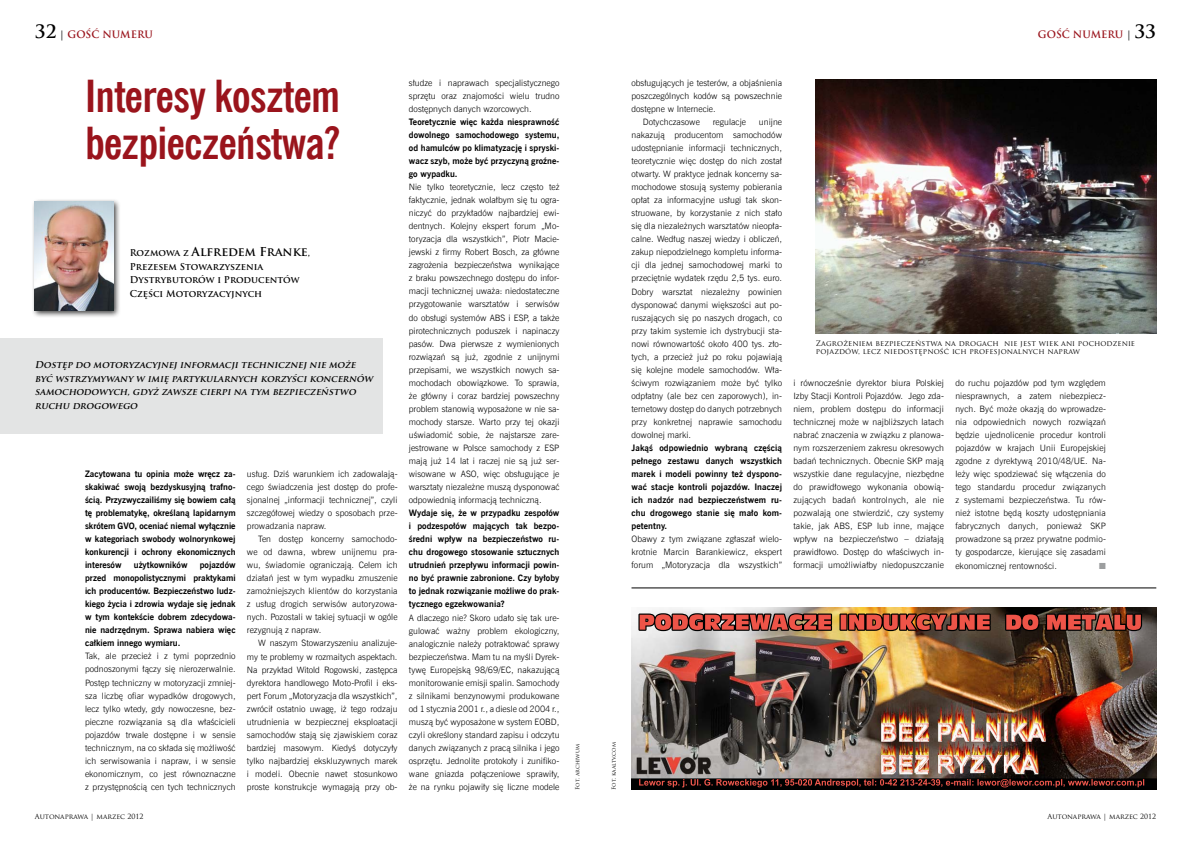
<style>
.page{position:relative;width:1191px;height:842px;background:#fff}
.page>*{position:absolute;margin:0;border:0;box-sizing:border-box;transform-origin:0 0}
.t1{font:700 44px/47px "News Goth Cn EU";letter-spacing:-.015em;color:#9a141c}
.t2{font:700 12px "Trajan Pro";color:#000}
.t3{font:700 10px "Trajan Pro";color:#9a141c}
.t4{font:italic 700 9.2px/13.5px "Trajan Pro";color:#000}
.t5{font:700 9.2px/13.5px "Trajan Pro";color:#000}
.t6{font:8.8px/13px "News Goth Lt EU";letter-spacing:.005em;color:#000;text-align:justify}
.t7{font:700 8.8px/13px "News Goth EU";letter-spacing:.005em;color:#000;text-align:justify}
.t8{font:8.8px "Zapf Dingbats ITC";color:#9c9e9f}
.t9{font:7.5px/8.5px "Trajan Pro";letter-spacing:.02em;color:#000}
.t10{font:7px "Trajan Pro";color:#000}
.t11{font:5.5px "Trajan Pro";letter-spacing:-.01em;color:#000}
.s1{font-size:18px;color:#000}
.s2{color:#000}
.s3{font-size:9.2px}
</style>
<div class="page">
<div style="left:0;top:339px;width:382px;height:95px;background:#e3e4e4"></div>
<div style="left:31px;top:198px;width:90px;height:120px;background:#000;opacity:.75"></div>
<img style="left:35px;top:202px;width:78px;height:109px">
<img style="left:815px;top:79px;width:341px;height:254px">
<hr style="left:631px;top:588px;width:525px;height:1px;background:#000">
<img style="left:631px;top:608px;width:525px;height:181px">
<img style="left:722px;top:707px;width:85px;height:7px">
<img style="left:639px;top:779px;width:154px;height:7px">
<img style="left:893px;top:779px;width:42px;height:7px">
<svg style="left:936px;top:779px;width:6px;height:8px"></svg>
<img style="left:967px;top:779px;width:95px;height:8px">
<img style="left:1091px;top:779px;width:53px;height:8px">
<img style="left:788px;top:613px;width:251px;height:18px">
<img style="left:655px;top:614px;width:485px;height:16px">
<img style="left:881px;top:723px;width:164px;height:18px">
<img style="left:881px;top:755px;width:157px;height:18px">
<p class="t3" style="left:35px;top:28px;width:120px"><span class="s1">32</span> <span class="s2">|</span> GOŚĆ NUMERU</p>
<h1 class="t1" style="left:85px;top:73px;width:257px">Interesy kosztem bezpieczeństwa?</h1>
<h2 class="t2" style="left:130px;top:245px;width:182px"><span class="s3">Rozmowa z</span> Alfredem Franke<span class="s3">,</span></h2>
<p class="t5" style="left:130px;top:260px;width:171px">Prezesem Stowarzyszenia<br>Dystrybutorów i Producentów<br>Części Motoryzacyjnych</p>
<p class="t4" style="left:35px;top:358px;width:341px">Dostęp do motoryzacyjnej informacji technicznej nie może być wstrzymywany w imię partykularnych korzyści koncernów samochodowych, gdyż zawsze cierpi na tym bezpieczeństwo ruchu drogowego</p>
<p class="t7" style="left:85px;top:467px;width:152px">Zacytowana tu opinia może wręcz za&shy;skakiwać swoją bezdyskusyjną trafno&shy;ścią. Przyzwyczailiśmy się bowiem całą tę problematykę, określaną lapidarnym skrótem GVO, oceniać niemal wyłącznie w kategoriach swobody wolnorynkowej konkurencji i ochrony ekonomicznych interesów</p>
<p class="t7" style="left:85px;top:559px;width:152px;text-indent:115px">pojazdów przed monopolistycznymi praktykami ich producentów. Bezpieczeństwo ludz&shy;kiego życia i zdrowia wydaje się jednak w tym kontekście dobrem zdecydowa&shy;nie nadrzędnym. Sprawa nabiera więc całkiem innego wymiaru.</p>
<p class="t6" style="left:85px;top:650px;width:152px">Tak, ale przecież i z tymi poprzednio podnoszonymi łączy się nierozerwalnie.<br>Postęp techniczny w motoryzacji zmniej&shy;sza liczbę ofiar wypadków drogowych, lecz tylko wtedy, gdy nowoczesne, bez&shy;pieczne rozwiązania są dla właścicieli pojazdów trwale dostępne i w sensie technicznym, na co składa się możliwość ich serwisowania i napraw, i w sensie ekonomicznym, co jest równoznaczne z przystępnością cen tych technicznych</p>
<p class="t7" style="left:134px;top:559px;width:55px">użytkowników</p>
<p class="t10" style="left:35px;top:812px;width:110px">Autonaprawa | marzec 2012</p>
<p class="t6" style="left:247px;top:467px;width:152px">usług. Dziś warunkiem ich zadowalają&shy;cego świadczenia jest dostęp do profe&shy;sjonalnej „informacji technicznej”, czyli szczegółowej wiedzy o sposobach prze&shy;prowadzania napraw.</p>
<p class="t6" style="left:247px;top:533px;width:152px;text-indent:11px">Ten dostęp koncerny samochodo&shy;we od dawna, wbrew unijnemu pra&shy;wu, świadomie ograniczają. Celem ich działań jest w tym wypadku zmuszenie zamożniejszych klientów do korzystania z usług drogich serwisów autoryzowa&shy;nych. Pozostali w takiej sytuacji w ogóle rezygnują z napraw.</p>
<p class="t6" style="left:247px;top:637px;width:152px;text-indent:11px">W naszym Stowarzyszeniu analizuje&shy;my te problemy w rozmaitych aspektach.<br>Na przykład Witold Rogowski, zastępca dyrektora handlowego Moto-Profil i eks&shy;pert Forum „Motoryzacja dla wszystkich”, zwrócił ostatnio uwagę, iż tego rodzaju utrudnienia w bezpiecznej eksploatacji samochodów stają się zjawiskiem coraz bardziej masowym. Kiedyś dotyczyły tylko najbardziej ekskluzywnych marek i modeli. Obecnie nawet stosunkowo proste konstrukcje wymagają przy ob-</p>
<p class="t6" style="left:409px;top:76px;width:152px">słudze i naprawach specjalistycznego sprzętu oraz znajomości wielu trudno dostępnych danych wzorcowych.</p>
<p class="t7" style="left:409px;top:116px;width:152px">Teoretycznie więc każda niesprawność dowolnego samochodowego systemu, od hamulców po klimatyzację i spryski&shy;wacz szyb, może być przyczyną groźne&shy;go wypadku.</p>
<p class="t6" style="left:409px;top:181px;width:152px">Nie tylko teoretycznie, lecz często też faktycznie, jednak wolałbym się tu ogra&shy;niczyć do przykładów najbardziej ewi&shy;dentnych. Kolejny ekspert forum „Mo&shy;toryzacja dla wszystkich”, Piotr Macie&shy;jewski z firmy Robert Bosch, za główne zagrożenia bezpieczeństwa wynikające z braku powszechnego dostępu do infor&shy;macji technicznej uważa: niedostateczne przygotowanie warsztatów i serwisów do obsługi systemów ABS i ESP, a także pirotechnicznych poduszek i napinaczy pasów. Dwa pierwsze z wymienionych rozwiązań są już, zgodnie z unijnymi przepisami, we wszystkich nowych sa&shy;mochodach obowiązkowe. To sprawia, że główny i coraz bardziej powszechny problem stanowią wyposażone w nie sa&shy;mochody starsze. Warto przy tej okazji uświadomić sobie, że najstarsze zare&shy;jestrowane w Polsce samochody z ESP mają już 14 lat i raczej nie są już ser&shy;wisowane w ASO, więc obsługujące je warsztaty niezależne muszą dysponować odpowiednią informacją techniczną.</p>
<p class="t7" style="left:409px;top:507px;width:152px">Wydaje się, że w przypadku zespołów i podzespołów mających tak bezpo&shy;średni wpływ na bezpieczeństwo ru&shy;chu drogowego stosowanie sztucznych utrudnień przepływu informacji powin&shy;no być prawnie zabronione. Czy byłoby to jednak rozwiązanie możliwe do prak&shy;tycznego egzekwowania?</p>
<p class="t6" style="left:409px;top:611px;width:152px">A dlaczego nie? Skoro udało się tak ure&shy;gulować ważny problem ekologiczny, analogicznie należy potraktować sprawy bezpieczeństwa. Mam tu na myśli Dyrek&shy;tywę Europejską 98/69/EC, nakazującą monitorowanie emisji spalin. Samochody z silnikami benzynowymi produkowane od 1 stycznia 2001 r., a diesle od 2004 r., muszą być wyposażone w system EOBD, czyli określony standard zapisu i odczytu danych związanych z pracą silnika i jego osprzętu. Jednolite protokoły i zunifiko&shy;wane gniazda połączeniowe sprawiły, że na rynku pojawiły się liczne modele</p>
<p class="t3" style="left:1038px;top:28px;width:120px">GOŚĆ NUMERU <span class="s2">|</span> <span class="s1">33</span></p>
<p class="t6" style="left:631px;top:76px;width:152px">obsługujących je testerów, a objaśnienia</p>
<p class="t6" style="left:631px;top:89px;width:152px">poszczególnych kodów są powszechnie</p>
<p class="t6" style="left:631px;top:102px;width:86px">dostępne w Internecie.</p>
<p class="t6" style="left:643px;top:115px;width:59px">Dotychczasowe</p>
<p class="t6" style="left:713px;top:115px;width:35px">regulacje</p>
<p class="t6" style="left:631px;top:115px;width:152px;text-indent:127px">unijne nakazują producentom samochodów udostępnianie informacji technicznych, teoretycznie więc dostęp do nich został otwarty. W praktyce jednak koncerny sa&shy;mochodowe stosują systemy pobierania opłat za informacyjne usługi tak skon&shy;struowane, by korzystanie z nich stało się dla niezależnych warsztatów nieopła&shy;calne. Według naszej wiedzy i obliczeń, zakup niepodzielnego kompletu informa&shy;cji dla jednej samochodowej marki to przeciętnie wydatek rzędu 2,5 tys. euro.<br>Dobry warsztat niezależny powinien dysponować danymi większości aut po&shy;ruszających się po naszych drogach, co przy takim systemie ich dystrybucji sta&shy;nowi równowartość około 400 tys. zło&shy;tych, a przecież już po roku pojawiają się kolejne modele samochodów. Wła&shy;ściwym rozwiązaniem może być tylko odpłatny (ale bez cen zaporowych), in&shy;ternetowy dostęp do danych potrzebnych przy konkretnej naprawie samochodu dowolnej marki.</p>
<p class="t7" style="left:631px;top:442px;width:152px">Jakąś odpowiednio wybraną częścią pełnego zestawu danych wszystkich marek i modeli powinny też dyspono&shy;wać stacje kontroli pojazdów. Inaczej ich nadzór nad bezpieczeństwem ru&shy;chu drogowego stanie się mało kom&shy;petentny.</p>
<p class="t6" style="left:631px;top:533px;width:152px">Obawy z tym związane zgłaszał wielo&shy;krotnie Marcin Barankiewicz, ekspert forum „Motoryzacja dla wszystkich”</p>
<p class="t9" style="left:816px;top:339px;width:320px">Zagrożeniem bezpieczeństwa na drogach nie jest wiek ani pochodzenie pojazdów, lecz niedostępność ich profesjonalnych napraw</p>
<p class="t6" style="left:793px;top:376px;width:152px">i równocześnie dyrektor biura Polskiej Izby Stacji Kontroli Pojazdów. Jego zda&shy;niem, problem dostępu do informacji technicznej może w najbliższych latach nabrać znaczenia w związku z planowa&shy;nym rozszerzeniem zakresu okresowych badań technicznych. Obecnie SKP mają wszystkie dane regulacyjne, niezbędne do prawidłowego wykonania obowią&shy;zujących badań kontrolnych, ale nie pozwalają one stwierdzić, czy systemy takie, jak ABS, ESP lub inne, mające wpływ na bezpieczeństwo – działają prawidłowo. Dostęp do właściwych in&shy;formacji umożliwiałby niedopuszczanie</p>
<p class="t6" style="left:955px;top:376px;width:152px">do ruchu pojazdów pod tym względem niesprawnych, a zatem niebezpiecz&shy;nych. Być może okazją do wprowadze&shy;nia odpowiednich nowych rozwiązań będzie ujednolicenie procedur kontroli pojazdów w krajach Unii Europejskiej zgodne z dyrektywą 2010/48/UE. Na&shy;leży więc spodziewać się włączenia do tego standardu procedur związanych z systemami bezpieczeństwa. Tu rów&shy;nież istotne będą koszty udostępniania fabrycznych danych, ponieważ SKP prowadzone są przez prywatne podmio&shy;ty gospodarcze, kierujące się zasadami ekonomicznej rentowności.</p>
<p class="t8" style="left:1099px;top:561px;width:8px">■</p>
<p class="t11" style="left:574px;top:790px;width:47px;rotate:-90deg">Fot. archiwum</p>
<p class="t11" style="left:610px;top:790px;width:49px;rotate:-90deg">Fot. kaaltv.com</p>
<p class="t10" style="left:1047px;top:812px;width:110px">Autonaprawa | marzec 2012</p>
</div>
